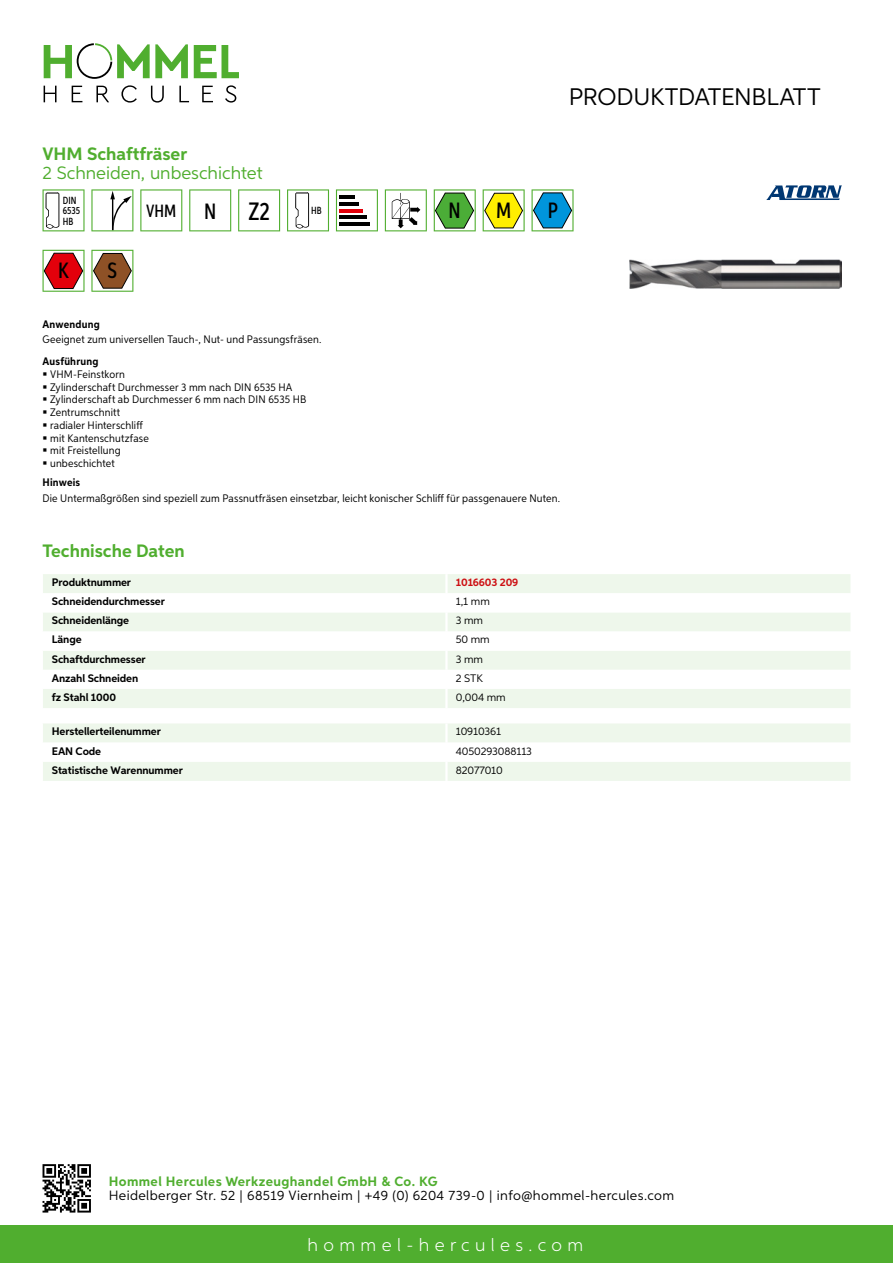
<style>
.page{position:relative;width:893px;height:1263px;background:#fff}
.page>*{position:absolute;margin:0;border:0;box-sizing:border-box;transform-origin:0 0}
.t1{font:500 25.2px "Aspira XX Nar";color:#000}
.t2{font:24px "Aspira";letter-spacing:-.01em;color:#000}
.t3{font:500 22.2px "Aspira XX Nar";color:#000}
.t4{font:700 18px "Aspira";color:#50ae2f}
.t5{font:18px "Aspira";color:#50ae2f}
.t6{font:300 18px "Aspira";letter-spacing:.3em;color:#fff}
.t7{font:500 17.85px "Aspira XX Nar";color:#000}
.t8{font:13.5px "Aspira";letter-spacing:.03em;color:#000}
.t9{font:700 13.5px "Aspira";letter-spacing:.03em;color:#50ae2f}
.t10{font:10.95px/12.8px "Aspira Nar";letter-spacing:.015em;color:#000}
.t11{font:700 10.95px "Aspira";letter-spacing:-.01em;color:#000}
.t12{font:10.95px "Aspira";letter-spacing:-.01em;color:#000}
.t13{font:700 10.95px "Aspira Nar";letter-spacing:.02em;color:#000}
.t14{font:700 10.95px "Aspira";letter-spacing:-.01em;color:#cd1013}
.t15{font:500 10.35px/10.4px "Aspira XX Nar";color:#000}
.s1{font-size:22.2px}
</style>
<div class="page">
<div style="left:0;top:1226px;width:893px;height:37px;background:#50ae2f"></div>
<svg style="left:43px;top:1164px;width:48px;height:48px"></svg>
<svg style="left:194px;top:45px;width:45px;height:33px"></svg>
<svg style="left:44px;top:43px;width:144px;height:36px"></svg>
<svg style="left:44px;top:86px;width:13px;height:16px"></svg>
<svg style="left:72px;top:86px;width:10px;height:16px"></svg>
<svg style="left:96px;top:86px;width:13px;height:16px"></svg>
<svg style="left:121px;top:85px;width:16px;height:18px"></svg>
<svg style="left:151px;top:86px;width:13px;height:17px"></svg>
<svg style="left:179px;top:86px;width:10px;height:16px"></svg>
<svg style="left:202px;top:86px;width:11px;height:16px"></svg>
<svg style="left:225px;top:85px;width:11px;height:18px"></svg>
<div style="left:43px;top:574px;width:807px;height:134px;background:#eef7eb"></div>
<svg style="left:43px;top:593px;width:807px;height:96px"></svg>
<hr style="left:445px;top:574px;width:3px;height:19px;background:#fff">
<hr style="left:445px;top:593px;width:3px;height:19px;background:#fff">
<hr style="left:445px;top:612px;width:3px;height:19px;background:#fff">
<hr style="left:445px;top:631px;width:3px;height:20px;background:#fff">
<hr style="left:445px;top:651px;width:3px;height:19px;background:#fff">
<hr style="left:445px;top:670px;width:3px;height:19px;background:#fff">
<hr style="left:445px;top:689px;width:3px;height:19px;background:#fff">
<svg style="left:43px;top:723px;width:807px;height:58px"></svg>
<hr style="left:445px;top:762px;width:3px;height:19px;background:#fff">
<svg style="left:43px;top:189px;width:42px;height:42px"></svg>
<svg style="left:91px;top:189px;width:42px;height:42px"></svg>
<svg style="left:140px;top:189px;width:42px;height:42px"></svg>
<svg style="left:189px;top:189px;width:42px;height:42px"></svg>
<svg style="left:238px;top:189px;width:42px;height:42px"></svg>
<svg style="left:287px;top:189px;width:42px;height:42px"></svg>
<svg style="left:336px;top:189px;width:42px;height:42px"></svg>
<hr style="left:339px;top:196px;width:16px;height:3px;background:#000">
<hr style="left:339px;top:202px;width:20px;height:4px;background:#000">
<hr style="left:339px;top:209px;width:23px;height:3px;background:#e3000b">
<hr style="left:339px;top:216px;width:27px;height:3px;background:#000">
<hr style="left:339px;top:222px;width:31px;height:4px;background:#000">
<svg style="left:385px;top:189px;width:42px;height:42px"></svg>
<svg style="left:434px;top:189px;width:42px;height:42px"></svg>
<svg style="left:483px;top:189px;width:42px;height:42px"></svg>
<svg style="left:532px;top:189px;width:42px;height:42px"></svg>
<svg style="left:43px;top:250px;width:42px;height:42px"></svg>
<svg style="left:91px;top:250px;width:42px;height:42px"></svg>
<img style="left:629px;top:259px;width:213px;height:29px">
<svg style="left:766px;top:185px;width:76px;height:15px"></svg>
<h2 class="t2" style="left:569px;top:82px;width:253px">Produktdatenblatt</h2>
<h3 class="t4" style="left:43px;top:142px;width:146px">VHM Schaftfräser</h3>
<h3 class="t5" style="left:43px;top:162px;width:222px">2 Schneiden, unbeschichtet</h3>
<p class="t15" style="left:63px;top:195px;width:19px">DIN<br>6535<br>HB</p>
<h3 class="t7" style="left:146px;top:200px;width:72px">VHM <span class="s1">N</span></h3>
<h1 class="t1" style="left:248px;top:196px;width:23px">Z2</h1>
<p class="t15" style="left:311px;top:205px;width:12px">HB</p>
<h3 class="t3" style="left:449px;top:197px;width:14px">N</h3>
<h3 class="t3" style="left:496px;top:197px;width:17px">M</h3>
<h3 class="t3" style="left:548px;top:197px;width:12px">P</h3>
<h3 class="t3" style="left:58px;top:257px;width:12px">K</h3>
<h3 class="t3" style="left:108px;top:257px;width:11px">S</h3>
<p class="t13" style="left:43px;top:317px;width:59px">Anwendung</p>
<p class="t10" style="left:43px;top:332px;width:280px">Geeignet zum universellen Tauch-, Nut- und Passungsfräsen.</p>
<p class="t13" style="left:43px;top:354px;width:58px">Ausführung</p>
<p class="t10" style="left:50px;top:367px;width:258px">VHM-Feinstkorn<br>Zylinderschaft Durchmesser 3 mm nach DIN 6535 HA<br>Zylinderschaft ab Durchmesser 6 mm nach DIN 6535 HB<br>Zentrumschnitt<br>radialer Hinterschliff<br>mit Kantenschutzfase<br>mit Freistellung<br>unbeschichtet</p>
<p class="t13" style="left:43px;top:476px;width:39px">Hinweis</p>
<p class="t10" style="left:43px;top:491px;width:519px">Die Untermaßgrößen sind speziell zum Passnutfräsen einsetzbar, leicht konischer Schliff für passgenauere Nuten.</p>
<h3 class="t4" style="left:43px;top:540px;width:144px">Technische Daten</h3>
<p class="t11" style="left:52px;top:575px;width:81px">Produktnummer</p>
<p class="t14" style="left:456px;top:575px;width:64px">1016603 209</p>
<p class="t11" style="left:52px;top:595px;width:115px">Schneidendurchmesser</p>
<p class="t12" style="left:456px;top:595px;width:35px">1,1 mm</p>
<p class="t11" style="left:52px;top:614px;width:79px">Schneidenlänge</p>
<p class="t12" style="left:456px;top:614px;width:29px">3 mm</p>
<p class="t11" style="left:52px;top:633px;width:31px">Länge</p>
<p class="t12" style="left:456px;top:633px;width:35px">50 mm</p>
<p class="t11" style="left:52px;top:652px;width:95px">Schaftdurchmesser</p>
<p class="t12" style="left:456px;top:652px;width:29px">3 mm</p>
<p class="t11" style="left:52px;top:671px;width:88px">Anzahl Schneiden</p>
<p class="t12" style="left:456px;top:671px;width:22px">2 STK</p>
<p class="t11" style="left:52px;top:690px;width:66px">fz Stahl 1000</p>
<p class="t12" style="left:456px;top:690px;width:51px">0,004 mm</p>
<p class="t11" style="left:52px;top:725px;width:111px">Herstellerteilenummer</p>
<p class="t12" style="left:456px;top:725px;width:47px">10910361</p>
<p class="t11" style="left:52px;top:744px;width:51px">EAN Code</p>
<p class="t12" style="left:456px;top:744px;width:78px">4050293088113</p>
<p class="t11" style="left:52px;top:763px;width:132px">Statistische Warennummer</p>
<p class="t12" style="left:456px;top:763px;width:49px">82077010</p>
<p class="t9" style="left:109px;top:1172px;width:330px">Hommel Hercules Werkzeughandel GmbH &amp; Co. KG</p>
<p class="t8" style="left:109px;top:1187px;width:567px">Heidelberger Str. 52 | 68519 Viernheim | +49 (0) 6204 739-0 | info@hommel-hercules.com</p>
<h3 class="t6" style="left:307px;top:1234px;width:277px">hommel-hercules.com</h3>
</div>
